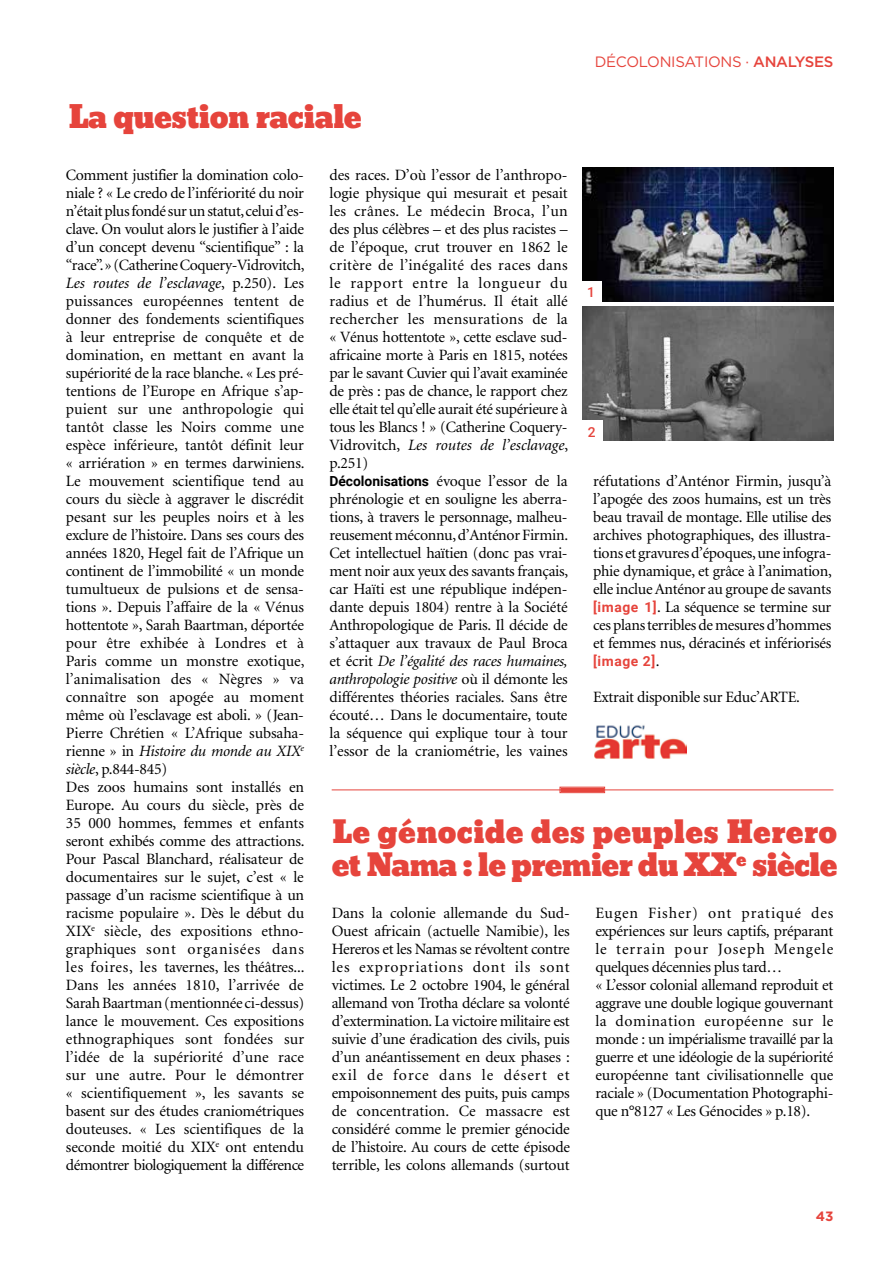
<style>
.page{position:relative;width:893px;height:1263px;background:#fff}
.page>*{position:absolute;margin:0;border:0;box-sizing:border-box;transform-origin:0 0}
.t1{font:30px "Bevan";letter-spacing:-.02em;color:#e6443c}
.t2{font:29.7px/33px "Bevan";color:#e6443c}
.t3{font:15.75px/18px "Minion";letter-spacing:-.01em;color:#000}
.t4{font:15px "Gotham";letter-spacing:-.02em;color:#e6443c}
.t5{font:700 13.8px "Roboto";letter-spacing:.04em;color:#e6443c}
.t6{font:500 13.8px "Roboto";color:#e6443c}
.t7{font:700 13.5px "Gotham";color:#e6443c}
.s1{font-weight:500}
.s2{font-style:italic}
.s3{font-family:"Roboto";font-weight:700;font-size:13.8px}
.s4{font-family:"Roboto";font-weight:700;font-size:13.8px;color:#e6443c}
.s5{font-family:"Minion";font-weight:400;font-size:15.75px;color:#000}
</style>
<div class="page">
<img style="left:582px;top:168px;width:251px;height:134px">
<img style="left:582px;top:306px;width:251px;height:134px">
<div style="left:580px;top:281px;width:22px;height:22px;background:#fff"></div>
<div style="left:581px;top:420px;width:22px;height:22px;background:#fff"></div>
<hr style="left:332px;top:790px;width:501px;height:1px;background:#e6443c">
<svg style="left:559px;top:786px;width:46px;height:7px"></svg>
<div style="left:561px;top:788px;width:43px;height:4px;border:1px solid #e6443c"></div>
<div style="left:562px;top:789px;width:41px;height:2px;border:1px solid #e6443c"></div>
<img style="left:594px;top:725px;width:93px;height:33px">
<h1 class="t1" style="left:68px;top:93px;width:295px">La question raciale</h1>
<p class="t4" style="left:595px;top:53px;width:44px">DÉCOLO</p>
<p class="t4" style="left:660px;top:53px;width:175px">NISATIO NS · <span class="s1">ANALYSES</span></p>
<p class="t3" style="left:66px;top:167px;width:240px">Comment justifier la domination colo&shy;niale ? « Le credo de l’infériorité du noir n’était plus fondé sur un statut, celui d’es&shy;clave. On voulut alors le justifier à l’aide d’un concept devenu “scientifique” : la “race”. » (Catherine Coquery-Vidrovitch, <span class="s2">Les routes de l’esclavage</span>, p.250). Les puissances européennes tentent de donner des fondements scientifiques à leur entreprise de conquête et de domination, en mettant en avant la supériorité de la race blanche. « Les pré&shy;tentions de l’Europe en Afrique s’ap&shy;puient sur une anthropologie qui tantôt classe les Noirs comme une espèce inférieure, tantôt définit leur « arriération » en termes darwiniens.<br>Le mouvement scientifique tend au cours du siècle à aggraver le discrédit pesant sur les peuples noirs et à les exclure de l’histoire. Dans ses cours des années 1820, Hegel fait de l’Afrique un continent de l’immobilité « un monde tumultueux de pulsions et de sensa&shy;tions ». Depuis l’affaire de la « Vénus hottentote », Sarah Baartman, déportée pour être exhibée à Londres et à Paris comme un monstre exotique, l’animalisation des « Nègres » va connaître son apogée au moment même où l’esclavage est aboli. » (Jean-Pierre Chrétien « L’Afrique subsaha&shy;rienne » in <span class="s2">Histoire du monde au XIX</span><sup>e </sup><span class="s2">siècle</span>, p.844-845)<br>Des zoos humains sont installés en Europe. Au cours du siècle, près de 35 000 hommes, femmes et enfants seront exhibés comme des attractions.<br>Pour Pascal Blanchard, réalisateur de documentaires sur le sujet, c’est « le passage d’un racisme scientifique à un racisme populaire ». Dès le début du XIX<sup>e</sup> siècle, des expositions ethno&shy;graphiques sont organisées dans les foires, les tavernes, les théâtres...<br>Dans les années 1810, l’arrivée de Sarah Baartman (mentionnée ci-dessus) lance le mouvement. Ces expositions ethnographiques sont fondées sur l’idée de la supériorité d’une race sur une autre. Pour le démontrer « scientifiquement », les savants se basent sur des études craniométriques douteuses. « Les scientifiques de la seconde moitié du XIX<sup>e</sup> ont entendu démontrer biologiquement la différence</p>
<p class="t3" style="left:330px;top:167px;width:240px">des races. D’où l’essor de l’anthropo&shy;logie physique qui mesurait et pesait les crânes. Le médecin Broca, l’un des plus célèbres – et des plus racistes – de l’époque, crut trouver en 1862 le critère de l’inégalité des races dans le rapport entre la longueur du radius et de l’humérus. Il était allé rechercher les mensurations de la « Vénus hottentote », cette esclave sud&shy;africaine morte à Paris en 1815, notées par le savant Cuvier qui l’avait examinée de près : pas de chance, le rapport chez elle était tel qu’elle aurait été supérieure à tous les Blancs ! » (Catherine Coquery-Vidrovitch, <span class="s2">Les routes de l’esclavage</span>, p.251)<br><span class="s3">Décolonisations</span> évoque l’essor de la phrénologie et en souligne les aberra&shy;tions, à travers le personnage, malheu&shy;reusement méconnu, d’Anténor Firmin.<br>Cet intellectuel haïtien (donc pas vrai&shy;ment noir aux yeux des savants français, car Haïti est une république indépen&shy;dante depuis 1804) rentre à la Société Anthropologique de Paris. Il décide de s’attaquer aux travaux de Paul Broca et écrit <span class="s2">De l’égalité des races humaines, anthropologie positive</span> où il démonte les différentes théories raciales. Sans être écouté… Dans le documentaire, toute la séquence qui explique tour à tour l’essor de la craniométrie, les vaines</p>
<p class="t6" style="left:587px;top:282px;width:9px">1</p>
<p class="t6" style="left:588px;top:422px;width:9px">2</p>
<p class="t3" style="left:593px;top:473px;width:240px;text-align:justify">réfutations d’Anténor Firmin, jusqu’à l’apogée des zoos humains, est un très beau travail de montage. Elle utilise des archives photographiques, des illustra&shy;tions et gravures d’époques, une infogra&shy;phie dynamique, et grâce à l’animation, elle inclue Anténor au groupe de savants <span class="s4">[image 1]</span>. La séquence se termine sur ces plans terribles de mesures d’hommes et femmes nus, déracinés et infériorisés</p>
<p class="t5" style="left:593px;top:651px;width:68px">[image 2]<span class="s5">.</span></p>
<p class="t3" style="left:593px;top:689px;width:208px">Extrait disponible sur Educ’ARTE.</p>
<h2 class="t2" style="left:332px;top:816px;width:507px">Le génocide des peuples Herero et Nama : le premier du XX<sup>e</sup> siècle</h2>
<p class="t3" style="left:332px;top:905px;width:240px;text-align:justify">Dans la colonie allemande du Sud-Ouest africain (actuelle Namibie), les Hereros et les Namas se révoltent contre les expropriations dont ils sont victimes. Le 2 octobre 1904, le général allemand von Trotha déclare sa volonté d’extermination. La victoire militaire est suivie d’une éradication des civils, puis d’un anéantissement en deux phases : exil de force dans le désert et empoisonnement des puits, puis camps de concentration. Ce massacre est considéré comme le premier génocide de l’histoire. Au cours de cette épisode terrible, les colons allemands (surtout</p>
<p class="t3" style="left:595px;top:905px;width:240px">Eugen Fisher) ont pratiqué des expériences sur leurs captifs, préparant le terrain pour Joseph Mengele quelques décennies plus tard…<br>« L’essor colonial allemand reproduit et aggrave une double logique gouvernant la domination européenne sur le monde : un impérialisme travaillé par la guerre et une idéologie de la supériorité européenne tant civilisationnelle que raciale » (Documentation Photographi&shy;que n°8127 « Les Génocides » p.18).</p>
<p class="t7" style="left:816px;top:1208px;width:19px">43</p>
</div>
